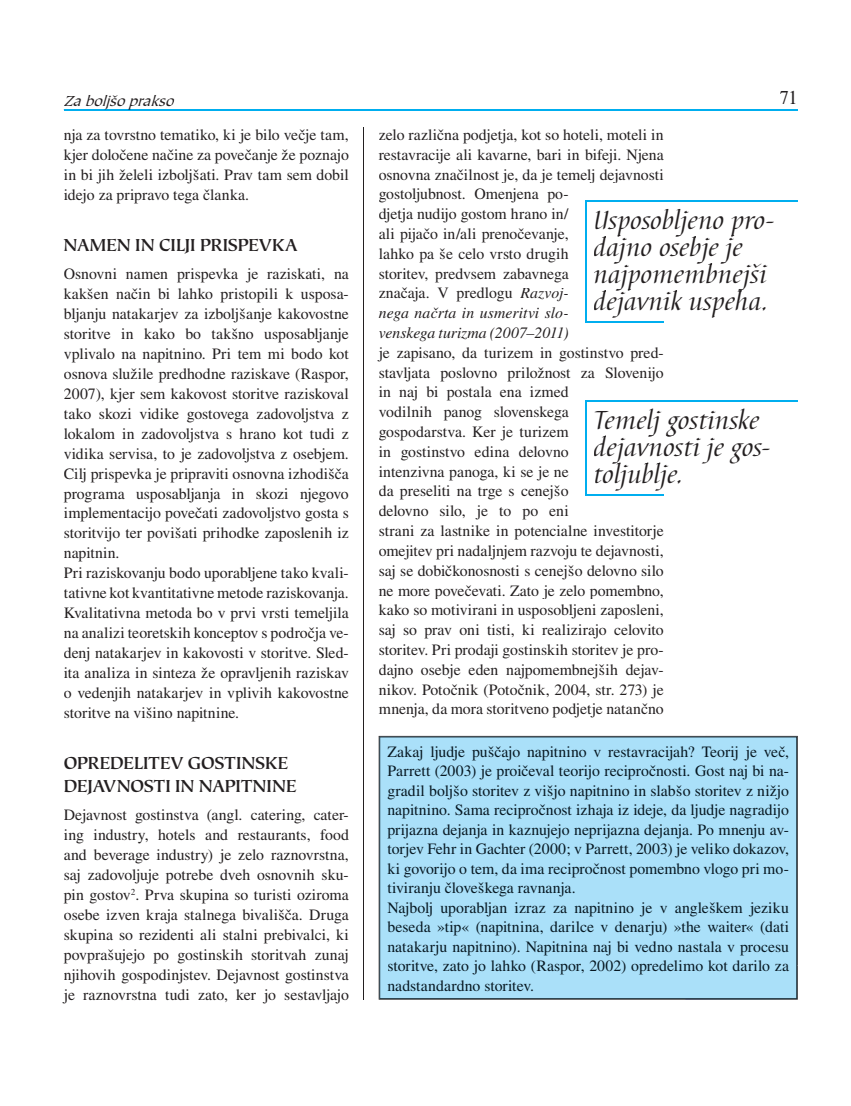
<style>
.page{position:relative;width:851px;height:1106px;background:#fff}
.page>*{position:absolute;margin:0;border:0;box-sizing:border-box;transform-origin:0 0}
.t1{font:italic 27px/27px "Barbedor TCE";letter-spacing:-.005em;color:#231f20}
.t2{font:19.5px "Nimbus Rom No 9 TCE";color:#231f20}
.t3{font:500 18px/23px "Tiepolo Itc TCE";letter-spacing:.005em;color:#231f20}
.t4{font:15.75px/20px "SS Times";color:#231f20}
.t5{font:15.75px/19.5px "SS Times";color:#071822}
.t6{font:italic 15px "Tiepolo Itc TCE";color:#231f20}
.s1{font-style:italic}
</style>
<div class="page">
<hr style="left:64px;top:109px;width:733px;height:2px;background:#00aeef">
<hr style="left:363px;top:128px;width:1px;height:871px;background:#231f20">
<hr style="left:585px;top:200px;width:212px;height:2px;background:#00aeef">
<hr style="left:585px;top:200px;width:1px;height:123px;background:#00aeef">
<hr style="left:585px;top:322px;width:78px;height:1px;background:#00aeef">
<hr style="left:595px;top:236px;width:147px;height:1px;background:#231f20">
<hr style="left:594px;top:263px;width:148px;height:1px;background:#231f20">
<hr style="left:594px;top:290px;width:173px;height:1px;background:#231f20">
<hr style="left:585px;top:400px;width:212px;height:1px;background:#00aeef">
<hr style="left:585px;top:400px;width:1px;height:96px;background:#00aeef">
<hr style="left:585px;top:494px;width:78px;height:2px;background:#00aeef">
<hr style="left:594px;top:435px;width:165px;height:2px;background:#231f20">
<hr style="left:595px;top:462px;width:85px;height:2px;background:#231f20">
<img style="left:685px;top:965px;width:112px;height:34px">
<div style="left:379px;top:736px;width:417px;height:262px;background:#aae0f9"></div>
<div style="left:387px;top:746px;width:402px;height:14px;background:#aae0f9"></div>
<div style="left:387px;top:765px;width:401px;height:14px;background:#aae0f9"></div>
<div style="left:388px;top:785px;width:401px;height:14px;background:#aae0f9"></div>
<div style="left:387px;top:804px;width:402px;height:14px;background:#aae0f9"></div>
<div style="left:387px;top:824px;width:401px;height:14px;background:#aae0f9"></div>
<div style="left:387px;top:843px;width:402px;height:14px;background:#aae0f9"></div>
<div style="left:387px;top:863px;width:401px;height:14px;background:#aae0f9"></div>
<div style="left:387px;top:882px;width:188px;height:14px;background:#aae0f9"></div>
<div style="left:387px;top:902px;width:402px;height:14px;background:#aae0f9"></div>
<div style="left:387px;top:921px;width:402px;height:14px;background:#aae0f9"></div>
<div style="left:387px;top:941px;width:402px;height:14px;background:#aae0f9"></div>
<div style="left:388px;top:960px;width:401px;height:14px;background:#aae0f9"></div>
<div style="left:387px;top:980px;width:147px;height:11px;background:#aae0f9"></div>
<p class="t6" style="left:64px;top:91px;width:116px">Zaboljšoprakso</p>
<p class="t4" style="left:64px;top:125px;width:286px;text-align:justify">nja za tovrstno tematiko, ki je bilo ve~je tam, kjer dolo~ene na~ine za pove~anje že poznajo in bi jih želeli izbolj{ati. Prav tam sem dobil idejo za pripravo tega ~lanka.</p>
<p class="t3" style="left:64px;top:233px;width:235px">NAMEN IN CILJI PRISPEVKA</p>
<p class="t4" style="left:64px;top:264px;width:286px">Osnovni namen prispevka je raziskati, na kak{en na~in bi lahko pristopili k usposa&shy;bljanju natakarjev za izbolj{anje kakovostne storitve in kako bo tak{no usposabljanje vplivalo na napitnino. Pri tem mi bodo kot osnova služile predhodne raziskave (Raspor, 2007), kjer sem kakovost storitve raziskoval tako skozi vidike gostovega zadovoljstva z lokalom in zadovoljstva s hrano kot tudi z vidika servisa, to je zadovoljstva z osebjem.<br>Cilj prispevka je pripraviti osnovna izhodi{~a programa usposabljanja in skozi njegovo implementacijo pove~ati zadovoljstvo gosta s storitvijo ter povi{ati prihodke zaposlenih iz napitnin.<br>Pri raziskovanju bodo uporabljene tako kvali&shy;tativne kot kvantitativne metode raziskovanja.<br>Kvalitativna metoda bo v prvi vrsti temeljila na analizi teoretskih konceptov s podro~ja ve&shy;denj natakarjev in kakovosti v storitve. Sled&shy;ita analiza in sinteza že opravljenih raziskav o vedenjih natakarjev in vplivih kakovostne storitve na vi{ino napitnine.</p>
<p class="t3" style="left:64px;top:751px;width:234px">OPREDELITEV GOSTINSKE<br>DEJAVNOSTI IN NAPITNINE</p>
<p class="t4" style="left:64px;top:805px;width:286px;text-align:justify">Dejavnost gostinstva (angl. catering, cater&shy;ing industry, hotels and restaurants, food and beverage industry) je zelo raznovrstna, saj zadovoljuje potrebe dveh osnovnih sku&shy;pin gostov<sup>2</sup>. Prva skupina so turisti oziroma osebe izven kraja stalnega bivali{~a. Druga skupina so rezidenti ali stalni prebivalci, ki povpra{ujejo po gostinskih storitvah zunaj njihovih gospodinjstev. Dejavnost gostinstva je raznovrstna tudi zato, ker jo sestavljajo</p>
<p class="t2" style="left:779px;top:86px;width:20px">71</p>
<p class="t4" style="left:378px;top:125px;width:286px">zelo razli~na podjetja, kot so hoteli, moteli in restavracije ali kavarne, bari in bifeji. Njena osnovna zna~ilnost je, da je temelj dejavnosti gostoljubnost. Omenjena po-<br>djetja nudijo gostom hrano in/<br>ali pija~o in/ali preno~evanje,<br>lahko pa {e celo vrsto drugih<br>storitev, predvsem zabavnega<br>zna~aja. V predlogu <span class="s1">Razvoj-<br>nega na~rta in usmeritvi slo-<br>venskega turizma (2007–2011)</span></p>
<p class="t4" style="left:378px;top:342px;width:286px">je zapisano, da turizem in gostinstvo pred&shy;stavljata poslovno priložnost za Slovenijo in naj bi postala ena izmed<br>vodilnih panog slovenskega<br>gospodarstva. Ker je turizem<br>in gostinstvo edina delovno<br>intenzivna panoga, ki se je ne<br>da preseliti na trge s cenej{o<br>delovno silo, je to po eni<br>strani za lastnike in potencialne investitorje omejitev pri nadaljnjem razvoju te dejavnosti, saj se dobi~konosnosti s cenej{o delovno silo ne more pove~evati. Zato je zelo pomembno, kako so motivirani in usposobljeni zaposleni, saj so prav oni tisti, ki realizirajo celovito storitev. Pri prodaji gostinskih storitev je pro&shy;dajno osebje eden najpomembnej{ih dejav&shy;nikov. Poto~nik (Poto~nik, 2004, str. 273) je mnenja, da mora storitveno podjetje natan~no</p>
<h1 class="t1" style="left:593px;top:207px;width:182px">Usposobljeno pro&shy;dajno osebje je</h1>
<h1 class="t1" style="left:593px;top:288px;width:176px">dejavnik uspeha.</h1>
<h1 class="t1" style="left:593px;top:261px;width:175px">najpomembnejši</h1>
<h1 class="t1" style="left:593px;top:393px;width:167px;line-height:54px">Temelj gostinske toljublje.</h1>
<h1 class="t1" style="left:593px;top:434px;width:178px">dejavnosti je gos-</h1>
<p class="t5" style="left:387px;top:741px;width:403px">Zakaj ljudje pu{~ajo napitnino v restavracijah? Teorij je ve~, Parrett (2003) je proi~eval teorijo recipro~nosti. Gost naj bi na&shy;gradil bolj{o storitev z vi{jo napitnino in slab{o storitev z nižjo napitnino. Sama recipro~nost izhaja iz ideje, da ljudje nagradijo prijazna dejanja in kaznujejo neprijazna dejanja. Po mnenju av&shy;torjev Fehr in Gachter (2000; v Parrett, 2003) je veliko dokazov, ki govorijo o tem, da ima recipro~nost pomembno vlogo pri mo&shy;tiviranju ~love{kega ravnanja.<br>Najbolj uporabljan izraz za napitnino je v angle{kem jeziku beseda »tip« (napitnina, darilce v denarju) »the waiter« (dati natakarju napitnino). Napitnina naj bi vedno nastala v procesu storitve, zato jo lahko (Raspor, 2002) opredelimo kot darilo za nadstandardno storitev.</p>
</div>
